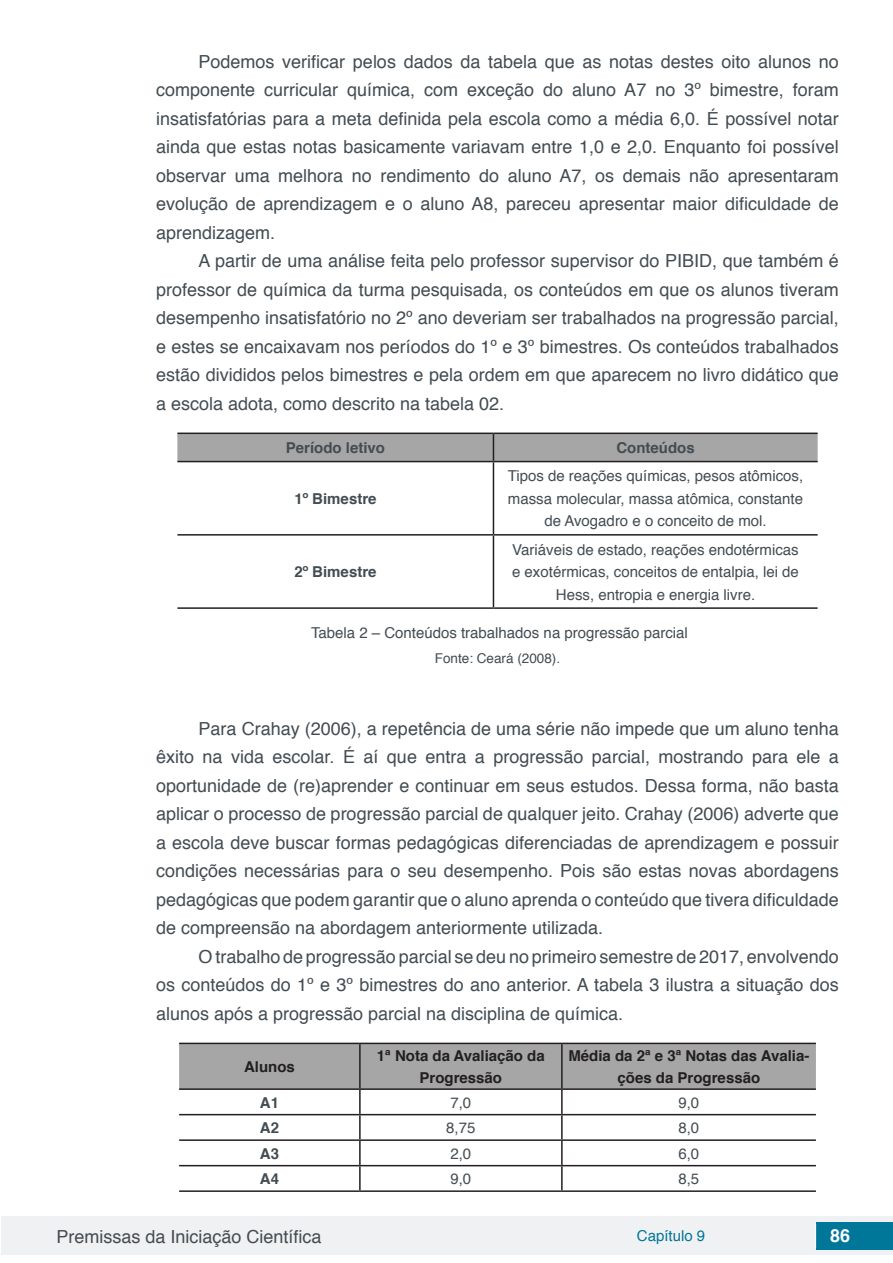
<style>
.page{position:relative;width:893px;height:1263px;background:#fff}
.page>*{position:absolute;margin:0;border:0;box-sizing:border-box;transform-origin:0 0}
.txt{font:18px/28.5px "Helvetica";color:#434c52;text-align:justify}
.t1{font:700 18px "Helvetica";color:#fff}
.ref_tabelas{font:15px/22.5px "Helvetica";color:#434c52;text-align:center}
.t2{font:700 15px/22.5px "Helvetica";color:#231f20;text-align:center}
.t3{font:700 15px "Helvetica";color:#434c52}
.t4{font:15px "Helvetica";color:#007699}
.tab_fonte{font:13.5px "Helvetica";color:#434c52}
</style>
<div class="page">
<div style="left:1px;top:1216px;width:891px;height:38px;background:#f0f1f2"></div>
<div style="left:816px;top:1222px;width:77px;height:27px;background:#007699"></div>
<svg style="left:815px;top:1224px;width:1px;height:24px"></svg>
<svg style="left:177px;top:433px;width:641px;height:28px;background:#9f9f9f"></svg>
<hr style="left:177px;top:461px;width:316px;height:1px;background:#231f20">
<hr style="left:493px;top:461px;width:325px;height:1px;background:#231f20">
<hr style="left:493px;top:462px;width:1px;height:72px;background:#231f20">
<hr style="left:177px;top:534px;width:316px;height:2px;background:#231f20">
<hr style="left:493px;top:534px;width:325px;height:2px;background:#231f20">
<hr style="left:493px;top:536px;width:1px;height:71px;background:#231f20">
<hr style="left:177px;top:607px;width:316px;height:2px;background:#231f20">
<hr style="left:493px;top:607px;width:325px;height:2px;background:#231f20">
<div style="left:179px;top:1044px;width:637px;height:44px;background:#a6a6a6"></div>
<hr style="left:179px;top:1043px;width:181px;height:1px;background:#231f20">
<hr style="left:360px;top:1043px;width:202px;height:1px;background:#231f20">
<hr style="left:359px;top:1044px;width:2px;height:44px;background:#231f20">
<hr style="left:562px;top:1043px;width:254px;height:1px;background:#231f20">
<hr style="left:561px;top:1044px;width:2px;height:44px;background:#231f20">
<hr style="left:179px;top:1088px;width:181px;height:2px;background:#231f20">
<hr style="left:360px;top:1088px;width:202px;height:2px;background:#231f20">
<hr style="left:359px;top:1090px;width:2px;height:24px;background:#231f20">
<hr style="left:562px;top:1088px;width:254px;height:2px;background:#231f20">
<hr style="left:561px;top:1090px;width:2px;height:24px;background:#231f20">
<hr style="left:179px;top:1114px;width:181px;height:1px;background:#231f20">
<hr style="left:360px;top:1114px;width:202px;height:1px;background:#231f20">
<hr style="left:359px;top:1115px;width:2px;height:24px;background:#231f20">
<hr style="left:562px;top:1114px;width:254px;height:1px;background:#231f20">
<hr style="left:561px;top:1115px;width:2px;height:24px;background:#231f20">
<hr style="left:179px;top:1139px;width:181px;height:2px;background:#231f20">
<hr style="left:360px;top:1139px;width:202px;height:2px;background:#231f20">
<hr style="left:359px;top:1141px;width:2px;height:24px;background:#231f20">
<hr style="left:562px;top:1139px;width:254px;height:2px;background:#231f20">
<hr style="left:561px;top:1141px;width:2px;height:24px;background:#231f20">
<hr style="left:179px;top:1165px;width:181px;height:1px;background:#231f20">
<hr style="left:360px;top:1165px;width:202px;height:1px;background:#231f20">
<hr style="left:359px;top:1166px;width:2px;height:24px;background:#231f20">
<hr style="left:562px;top:1165px;width:254px;height:1px;background:#231f20">
<hr style="left:561px;top:1166px;width:2px;height:24px;background:#231f20">
<hr style="left:179px;top:1190px;width:181px;height:2px;background:#231f20">
<hr style="left:360px;top:1190px;width:202px;height:2px;background:#231f20">
<hr style="left:562px;top:1190px;width:254px;height:2px;background:#231f20">
<p class="txt" style="left:156px;top:47px;width:684px;text-indent:43px">Podemos verificar pelos dados da tabela que as notas destes oito alunos no componente curricular química, com exceção do aluno A7 no 3º bimestre, foram insatisfatórias para a meta definida pela escola como a média 6,0. É possível notar ainda que estas notas basicamente variavam entre 1,0 e 2,0. Enquanto foi possível observar uma melhora no rendimento do aluno A7, os demais não apresentaram evolução de aprendizagem e o aluno A8, pareceu apresentar maior dificuldade de aprendizagem.</p>
<p class="txt" style="left:156px;top:247px;width:684px;text-indent:43px">A partir de uma análise feita pelo professor supervisor do PIBID, que também é professor de química da turma pesquisada, os conteúdos em que os alunos tiveram desempenho insatisfatório no 2º ano deveriam ser trabalhados na progressão parcial, e estes se encaixavam nos períodos do 1º e 3º bimestres. Os conteúdos trabalhados estão divididos pelos bimestres e pela ordem em que aparecem no livro didático que a escola adota, como descrito na tabela 02.</p>
<p class="t3" style="left:286px;top:436px;width:101px">Período letivo</p>
<p class="t3" style="left:616px;top:436px;width:80px">Conteúdos</p>
<p class="t3" style="left:294px;top:486px;width:84px">1º Bimestre</p>
<p class="ref_tabelas" style="left:508px;top:465px;width:297px">Tipos de reações químicas, pesos atômicos, massa molecular, massa atômica, constante de Avogadro e o conceito de mol.</p>
<p class="ref_tabelas" style="left:512px;top:538px;width:288px">Variáveis de estado, reações endotérmicas e exotérmicas, conceitos de entalpia, lei de<br>Hess, entropia e energia livre.</p>
<p class="ref_tabelas" style="left:311px;top:622px;width:378px">Tabela 2 – Conteúdos trabalhados na progressão parcial</p>
<p class="tab_fonte" style="left:435px;top:647px;width:127px">Fonte: Ceará (2008).</p>
<p class="t3" style="left:294px;top:560px;width:84px">2º Bimestre</p>
<p class="txt" style="left:156px;top:714px;width:684px;text-indent:43px">Para Crahay (2006), a repetência de uma série não impede que um aluno tenha êxito na vida escolar. É aí que entra a progressão parcial, mostrando para ele a oportunidade de (re)aprender e continuar em seus estudos. Dessa forma, não basta aplicar o processo de progressão parcial de qualquer jeito. Crahay (2006) adverte que a escola deve buscar formas pedagógicas diferenciadas de aprendizagem e possuir condições necessárias para o seu desempenho. Pois são estas novas abordagens pedagógicas que podem garantir que o aluno aprenda o conteúdo que tivera dificuldade de compreensão na abordagem anteriormente utilizada.</p>
<p class="txt" style="left:156px;top:942px;width:684px;text-indent:43px">O trabalho de progressão parcial se deu no primeiro semestre de 2017, envolvendo os conteúdos do 1º e 3º bimestres do ano anterior. A tabela 3 ilustra a situação dos alunos após a progressão parcial na disciplina de química.</p>
<p class="t2" style="left:244px;top:1055px;width:52px">Alunos</p>
<p class="t2" style="left:377px;top:1044px;width:169px">1ª Nota da Avaliação da<br>Progressão</p>
<p class="t2" style="left:568px;top:1044px;width:242px">Média da 2ª e 3ª Notas das Avalia&shy;ções da Progressão</p>
<p class="t3" style="left:260px;top:1090px;width:21px">A1</p>
<p class="ref_tabelas" style="left:450px;top:1091px;width:22px">7,0</p>
<p class="ref_tabelas" style="left:678px;top:1091px;width:22px">9,0</p>
<p class="t3" style="left:260px;top:1116px;width:21px">A2</p>
<p class="ref_tabelas" style="left:446px;top:1117px;width:31px">8,75</p>
<p class="ref_tabelas" style="left:678px;top:1117px;width:22px">8,0</p>
<p class="t3" style="left:260px;top:1141px;width:21px">A3</p>
<p class="ref_tabelas" style="left:450px;top:1142px;width:22px">2,0</p>
<p class="ref_tabelas" style="left:678px;top:1142px;width:22px">6,0</p>
<p class="t3" style="left:260px;top:1167px;width:21px">A4</p>
<p class="ref_tabelas" style="left:450px;top:1168px;width:22px">9,0</p>
<p class="ref_tabelas" style="left:678px;top:1168px;width:22px">8,5</p>
<p class="txt" style="left:56px;top:1223px;width:267px">Premissas da Iniciação Científica</p>
<p class="t4" style="left:637px;top:1224px;width:70px">Capítulo 9</p>
<p class="t1" style="left:830px;top:1221px;width:22px">86</p>
</div>
